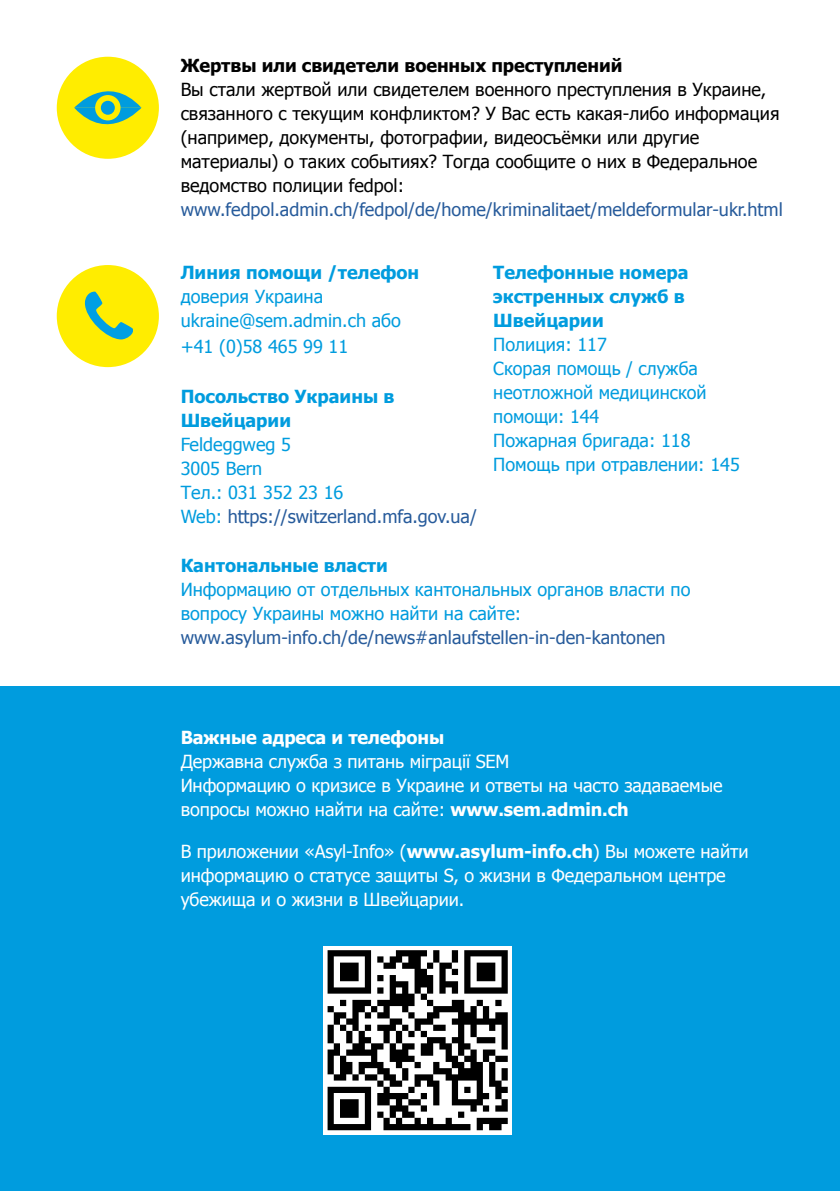
<style>
.page{position:relative;width:840px;height:1191px;background:#fff}
.page>*{position:absolute;margin:0;border:0;box-sizing:border-box;transform-origin:0 0}
.t1{font:18px/24px "Tahoma";color:#009cde}
.t2{font:18px/24px "Tahoma";letter-spacing:-.005em;color:#fff}
.t3{font:18px/24px "Tahoma";color:#000}
.t4{font:18px "Tahoma";color:#275b9b}
.t5{font:700 18px/24px "Tahoma";color:#009cde}
.t6{font:700 18px "Tahoma";letter-spacing:-.005em;color:#000}
.t7{font:700 18px "Tahoma";letter-spacing:-.005em;color:#fff}
.s1{color:#275b9b}
.s2{font-weight:700}
</style>
<div class="page">
<div style="left:0;top:686px;width:839px;height:505px;background:#009cde"></div>
<div style="left:57px;top:265px;width:102px;height:102px;background:#ffed00;border-radius:50%"></div>
<svg style="left:85px;top:291px;width:48px;height:48px"></svg>
<div style="left:57px;top:57px;width:102px;height:102px;background:#ffed00;border-radius:50%"></div>
<div style="left:323px;top:946px;width:188px;height:188px;background:#fff"></div>
<svg style="left:327px;top:950px;width:180px;height:180px"></svg>
<svg style="left:74px;top:91px;width:67px;height:34px"></svg>
<div style="left:95px;top:95px;width:25px;height:25px;background:#ffed00;border-radius:50%"></div>
<div style="left:101px;top:101px;width:14px;height:14px;background:#009cde;border-radius:50%"></div>
<p class="t6" style="left:180px;top:53px;width:443px">Жертвы или свидетели военных преступлений</p>
<p class="t3" style="left:180px;top:76px;width:600px">Вы стали жертвой или свидетелем военного преступления в Украине, связанного с текущим конфликтом? У Вас eсть какая-либо информация (например, документы, фотографии, видеосъёмки или другие материалы) о таких событиях? Тогда сообщите о них в Федеральное ведомство полиции fedpol:</p>
<p class="t4" style="left:180px;top:197px;width:603px">www.fedpol.admin.ch/fedpol/de/home/kriminalitaet/meldeformular-ukr.html</p>
<p class="t5" style="left:180px;top:259px;width:240px">Линия помощи /телефон</p>
<p class="t1" style="left:180px;top:283px;width:221px">доверия Украина ukraine@sem.admin.ch або</p>
<p class="t1" style="left:180px;top:333px;width:169px">+41 (0)58 465 99 11</p>
<p class="t5" style="left:180px;top:383px;width:215px">Посольство Украины в<br>Швейцарии</p>
<p class="t1" style="left:180px;top:431px;width:297px">Feldeggweg 5<br>3005 Bern<br>Тел.: 031 352 23 16<br>Web: <span class="s1">https://switzerland.mfa.gov.ua/</span></p>
<p class="t5" style="left:493px;top:259px;width:197px">Телефонные номера экстренных служб в<br>Швейцарии</p>
<p class="t1" style="left:493px;top:331px;width:248px">Полиция: 117<br>Скорая помощь / служба неотложной медицинской помощи: 144<br>Пожарная бригада: 118<br>Помощь при отравлении: 145</p>
<p class="t5" style="left:180px;top:553px;width:209px">Кантональные власти</p>
<p class="t1" style="left:180px;top:577px;width:511px">Информацию от отдельных кантональных органов власти по вопросу Украины можно найти на сайте:</p>
<p class="t4" style="left:180px;top:626px;width:486px">www.asylum-info.ch/de/news#anlaufstellen-in-den-kantonen</p>
<p class="t7" style="left:180px;top:725px;width:265px">Важные адреса и телефоны</p>
<p class="t2" style="left:180px;top:749px;width:543px">Державна служба з питань міграції SEM<br>Информацию о кризисе в Украине и ответы на часто задаваемые вопросы можно найти на сайте: <span class="s2">www.sem.admin.ch</span></p>
<p class="t2" style="left:180px;top:839px;width:569px">В приложении «Asyl-Info» (<span class="s2">www.asylum-info.ch</span>) Вы можете найти информацию о статусе защиты S, о жизни в Федеральном центре убежища и о жизни в Швейцарии.</p>
</div>
